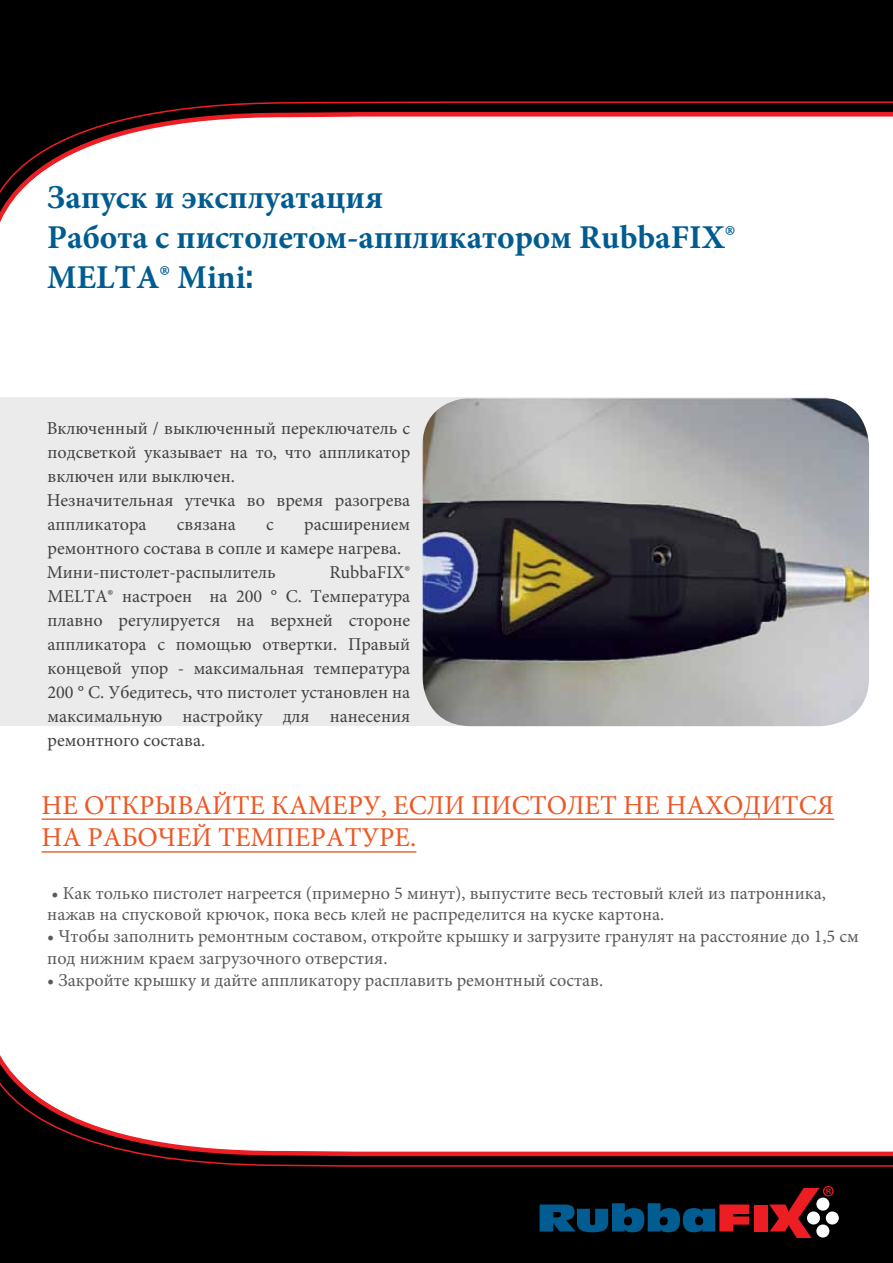
<style>
.page{position:relative;width:893px;height:1263px;background:#fff}
.page>*{position:absolute;margin:0;border:0;box-sizing:border-box;transform-origin:0 0}
.t1{font:700 33.3px/40px "Minion Pro";color:#005c90}
.t2{font:27.3px/32.7px "Minion Pro";color:#f05622}
.t3{font:18.15px/24px "Minion Pro";color:#414042}
.t4{font:18.15px/21.8px "Minion Pro";color:#58595b}
.s1{font-family:"Helvetica Neue LT Std";font-stretch:condensed}
</style>
<div class="page">
<div style="left:0;top:0;width:490px;height:101px;background:#000"></div>
<div style="left:490px;top:0;width:403px;height:101px;background:#000"></div>
<svg style="left:0;top:101px;width:893px;height:9px;background:#200304"></svg>
<svg style="left:0;top:110px;width:893px;height:112px"></svg>
<div style="left:0;top:398px;width:827px;height:328px;background:#ebebec"></div>
<img style="left:422px;top:398px;width:447px;height:328px">
<hr style="left:42px;top:851px;width:374px;height:1px;background:#f05622">
<hr style="left:42px;top:818px;width:792px;height:2px;background:#f05622">
<div style="left:0;top:1167px;width:893px;height:96px;background:#000"></div>
<svg style="left:0;top:1158px;width:893px;height:9px;background:#200304"></svg>
<svg style="left:0;top:1055px;width:893px;height:103px"></svg>
<svg style="left:540px;top:1203px;width:209px;height:29px;background:#193757"></svg>
<div style="left:753px;top:1204px;width:14px;height:27px;background:#ed1d24"></div>
<svg style="left:826px;top:1211px;width:13px;height:13px"></svg>
<svg style="left:769px;top:1186px;width:65px;height:51px;background:#742e31"></svg>
<h1 class="t1" style="left:47px;top:177px;width:690px">Запуск и эксплуатация<br>Работа с пистолетом-аппликатором RubbaFIX®<br>MELTA® Mini<span class="s1">:</span></h1>
<p class="t3" style="left:47px;top:416px;width:365px">Включенный / выключенный переключатель с подсветкой указывает на то, что аппликатор включен или выключен.<br>Незначительная утечка во время разогрева аппликатора</p>
<p class="t3" style="left:47px;top:512px;width:365px;text-indent:258px">расширением ремонтного состава в сопле и камере нагрева.<br>Мини-пистолет-распылитель</p>
<p class="t3" style="left:177px;top:512px;width:61px">связана</p>
<p class="t3" style="left:266px;top:512px;width:9px">с</p>
<p class="t3" style="left:48px;top:560px;width:364px;text-align:justify;text-indent:282px">RubbaFIX® MELTA® настроен на 200 ° C. Температура плавно регулируется на верхней стороне аппликатора с помощью отвертки. Правый концевой упор - максимальная температура 200 ° C. Убедитесь, что пистолет установлен на максимальную настройку для нанесения ремонтного состава.</p>
<h2 class="t2" style="left:42px;top:789px;width:794px">НЕ ОТКРЫВАЙТЕ КАМЕРУ, ЕСЛИ ПИСТОЛЕТ НЕ НАХОДИТСЯ<br>НА РАБОЧЕЙ ТЕМПЕРАТУРЕ.</h2>
<p class="t4" style="left:47px;top:882px;width:780px">• Как только пистолет нагреется (примерно 5 минут), выпустите весь тестовый клей из патронника, нажав на спусковой крючок, пока весь клей не распределится на куске картона.</p>
<p class="t4" style="left:47px;top:926px;width:813px">• Чтобы заполнить ремонтным составом, откройте крышку и загрузите гранулят на расстояние до 1,5 см под нижним краем загрузочного отверстия.</p>
<p class="t4" style="left:47px;top:969px;width:557px">• Закройте крышку и дайте аппликатору расплавить ремонтный состав.</p>
</div>
